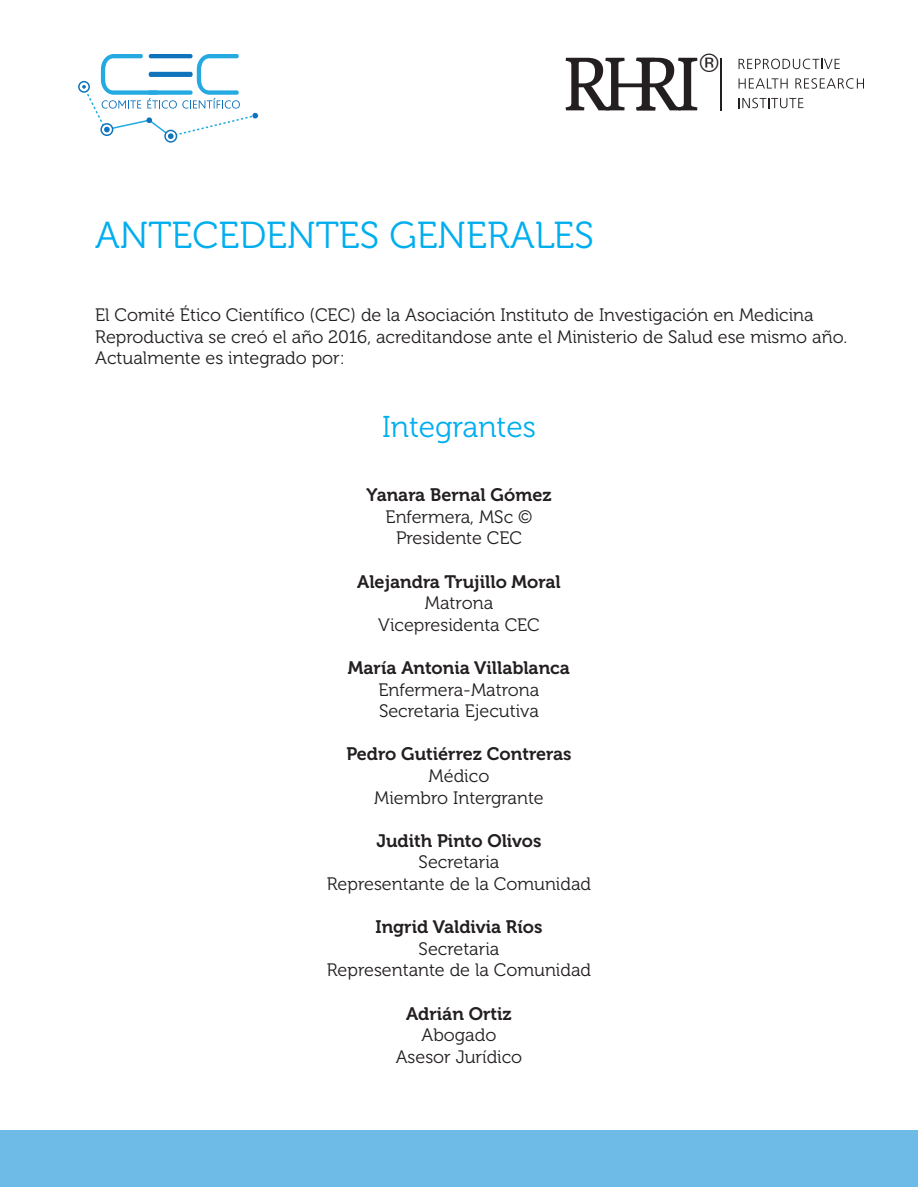
<style>
.page{position:relative;width:918px;height:1188px;background:#fff}
.page>*{position:absolute;margin:0;border:0;box-sizing:border-box;transform-origin:0 0}
.t1{font:37.5px "Museo 300";color:#00aeef}
.t2{font:30px "Museo 300";color:#00aeef}
.t3{font:25.65px "Helvetica";color:#231f20}
.t4{font:18px/21.6px "Museo 300";color:#231f20}
.t5{font:18px "Museo 700";color:#231f20}
</style>
<div class="page">
<svg style="left:78px;top:54px;width:180px;height:89px"></svg>
<svg style="left:566px;top:58px;width:131px;height:52px"></svg>
<hr style="left:721px;top:58px;width:1px;height:53px;background:#231f20">
<svg style="left:739px;top:59px;width:101px;height:10px"></svg>
<svg style="left:739px;top:78px;width:49px;height:11px"></svg>
<svg style="left:795px;top:78px;width:69px;height:11px"></svg>
<svg style="left:739px;top:98px;width:64px;height:10px"></svg>
<div style="left:1px;top:1131px;width:917px;height:56px;background:#6fbbe8"></div>
<p class="t1" style="left:95px;top:215px;width:500px">ANTECEDENTES GENERALES</p>
<h3 class="t3" style="left:700px;top:44px;width:20px">®</h3>
<p class="t4" style="left:95px;top:304px;width:754px">El Comité Ético Científico (CEC) de la Asociación Instituto de Investigación en Medicina<br>Reproductiva se creó el año 2016, acreditandose ante el Ministerio de Salud ese mismo año.<br>Actualmente es integrado por:</p>
<p class="t2" style="left:382px;top:410px;width:155px">Integrantes</p>
<p class="t5" style="left:366px;top:485px;width:187px">Yanara Bernal Gómez</p>
<p class="t4" style="left:386px;top:506px;width:148px">Enfermera, MSc ©</p>
<p class="t4" style="left:396px;top:528px;width:127px">Presidente CEC</p>
<p class="t5" style="left:357px;top:571px;width:205px">Alejandra Trujillo Moral</p>
<p class="t4" style="left:425px;top:593px;width:70px">Matrona</p>
<p class="t4" style="left:378px;top:614px;width:163px">Vicepresidenta CEC</p>
<p class="t5" style="left:348px;top:658px;width:224px">María Antonia Villablanca</p>
<p class="t4" style="left:379px;top:679px;width:162px">Enfermera-Matrona</p>
<p class="t4" style="left:379px;top:701px;width:161px">Secretaria Ejecutiva</p>
<p class="t5" style="left:346px;top:744px;width:227px">Pedro Gutiérrez Contreras</p>
<p class="t4" style="left:429px;top:765px;width:62px">Médico</p>
<p class="t4" style="left:374px;top:787px;width:171px">Miembro Intergrante</p>
<p class="t5" style="left:376px;top:831px;width:167px">Judith Pinto Olivos</p>
<p class="t4" style="left:419px;top:852px;width:82px">Secretaria</p>
<p class="t4" style="left:327px;top:873px;width:266px">Representante de la Comunidad</p>
<p class="t5" style="left:376px;top:917px;width:168px">Ingrid Valdivia Ríos</p>
<p class="t4" style="left:419px;top:938px;width:82px">Secretaria</p>
<p class="t4" style="left:327px;top:960px;width:266px">Representante de la Comunidad</p>
<p class="t5" style="left:406px;top:1003px;width:107px">Adrián Ortiz</p>
<p class="t4" style="left:422px;top:1025px;width:76px">Abogado</p>
<p class="t4" style="left:396px;top:1046px;width:128px">Asesor Jurídico</p>
</div>
